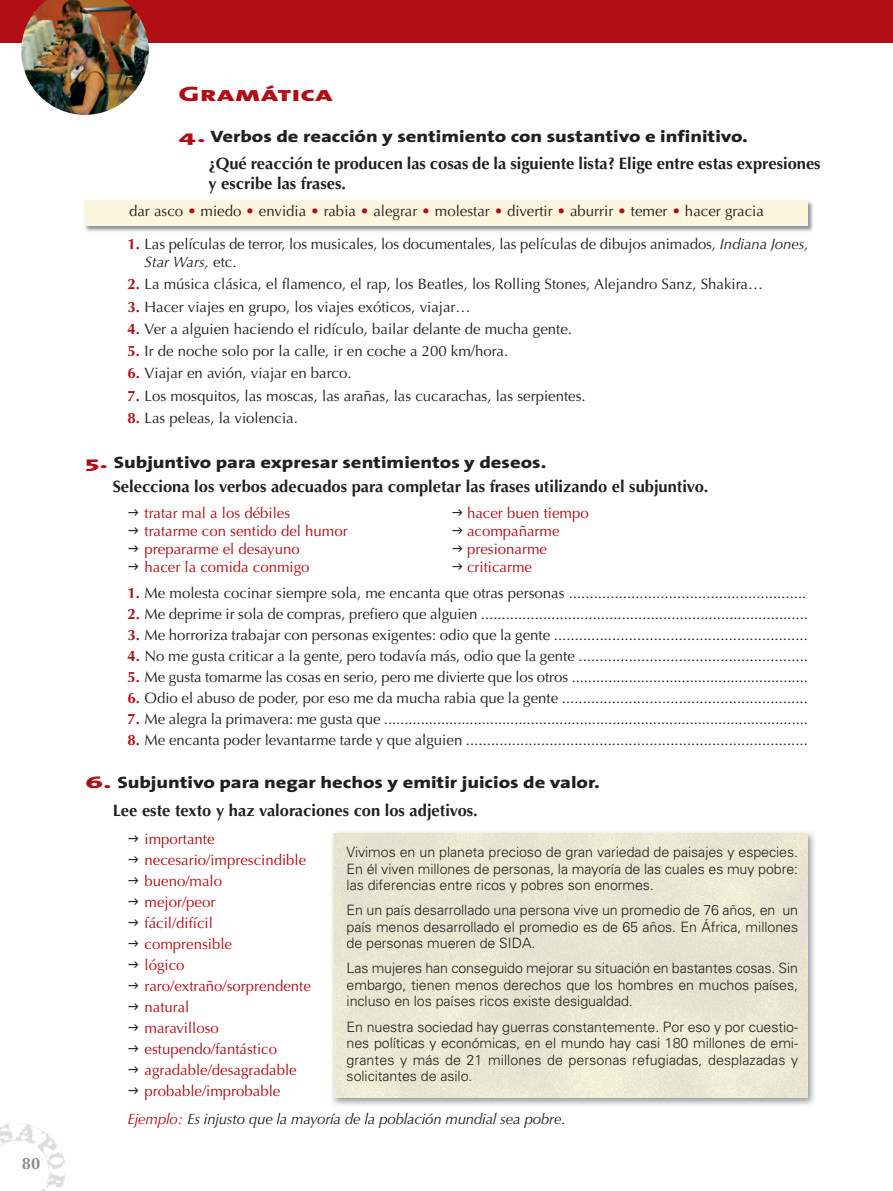
<style>
.page{position:relative;width:893px;height:1191px;background:#fff}
.page>*{position:absolute;margin:0;border:0;box-sizing:border-box;transform-origin:0 0}
.t1{font:21px "The Sans Extra Bold Caps";color:#b00d15;scale:1.5 1}
.t2{font:700 16.5px/19.8px "Optima LT Std";color:#231f20}
.t3{font:800 16.5px "The Sans";color:#231f20;scale:1.25 1}
.t4{font:700 16.5px "Optima LT Std";color:#8b8e90}
.t5{font:15px/18px "Optima LT Std";color:#231f20}
.t6{font:15px/21px "Optima LT Std";color:#b00d15}
.t7{font:italic 15px "Optima LT Std";letter-spacing:-.015em;color:#231f20}
.t8{font:300 14.25px/16.5px "Univers";letter-spacing:-.005em;color:#231f20;text-align:justify}
.s1{color:#b00d15}
.s2{font-weight:700;color:#b00d15}
.s3{font-style:italic}
</style>
<div class="page">
<svg style="left:0;top:1123px;width:66px;height:68px"></svg>
<div style="left:0;top:0;width:893px;height:43px;background:#b00d15"></div>
<img style="left:21px;top:0;width:128px;height:115px">
<img style="left:332px;top:832px;width:483px;height:273px">
<img style="left:335px;top:833px;width:473px;height:264px">
<img style="left:85px;top:201px;width:728px;height:31px">
<div style="left:85px;top:200px;width:723px;height:25px;background:#fbf6dd"></div>
<p class="t4" style="left:22px;top:1156px;width:20px">80</p>
<h1 class="t1" style="left:179px;top:87px;width:105px">Gramática</h1>
<p class="t3" style="left:179px;top:130px;width:457px"><span class="s1">4.</span> Verbos de reacción y sentimiento con sustantivo e infinitivo.</p>
<p class="t2" style="left:208px;top:156px;width:614px">¿Qué reacción te producen las cosas de la siguiente lista? Elige entre estas expresiones y escribe las frases.</p>
<p class="t5" style="left:129px;top:203px;width:636px">dar asco <span class="s1">•</span> miedo <span class="s1">•</span> envidia <span class="s1">•</span> rabia <span class="s1">•</span> alegrar <span class="s1">•</span> molestar <span class="s1">•</span> divertir <span class="s1">•</span> aburrir <span class="s1">•</span> temer <span class="s1">•</span> hacer gracia</p>
<p class="t5" style="left:145px;top:236px;width:666px;text-indent:-17px"><span class="s2">1.</span> Las películas de terror, los musicales, los documentales, las películas de dibujos animados, <span class="s3">Indiana Jones,<br>Star Wars,</span> etc.</p>
<p class="t5" style="left:128px;top:277px;width:637px"><span class="s2">2.</span> La música clásica, el flamenco, el rap, los Beatles, los Rolling Stones, Alejandro Sanz, Shakira…</p>
<p class="t5" style="left:128px;top:299px;width:344px"><span class="s2">3.</span> Hacer viajes en grupo, los viajes exóticos, viajar…</p>
<p class="t5" style="left:128px;top:321px;width:446px"><span class="s2">4.</span> Ver a alguien haciendo el ridículo, bailar delante de mucha gente.</p>
<p class="t5" style="left:128px;top:343px;width:382px"><span class="s2">5.</span> Ir de noche solo por la calle, ir en coche a 200 km/hora.</p>
<p class="t5" style="left:128px;top:366px;width:225px"><span class="s2">6.</span> Viajar en avión, viajar en barco.</p>
<p class="t5" style="left:128px;top:388px;width:460px"><span class="s2">7.</span> Los mosquitos, las moscas, las arañas, las cucarachas, las serpientes.</p>
<p class="t5" style="left:128px;top:410px;width:172px"><span class="s2">8.</span> Las peleas, la violencia.</p>
<p class="t3" style="left:85px;top:455px;width:371px"><span class="s1">5.</span> Subjuntivo para expresar sentimientos y deseos.</p>
<p class="t2" style="left:113px;top:478px;width:597px">Selecciona los verbos adecuados para completar las frases utilizando el subjuntivo.</p>
<p class="t6" style="left:145px;top:503px;width:147px">tratar mal a los débiles</p>
<p class="t6" style="left:467px;top:503px;width:123px">hacer buen tiempo</p>
<p class="t6" style="left:145px;top:521px;width:205px">tratarme con sentido del humor</p>
<p class="t6" style="left:467px;top:521px;width:94px">acompañarme</p>
<p class="t6" style="left:145px;top:539px;width:157px">prepararme el desayuno</p>
<p class="t6" style="left:467px;top:539px;width:82px">presionarme</p>
<p class="t6" style="left:145px;top:557px;width:167px">hacer la comida conmigo</p>
<p class="t6" style="left:467px;top:557px;width:66px">criticarme</p>
<p class="t5" style="left:128px;top:585px;width:680px"><span class="s2">1.</span> Me molesta cocinar siempre sola, me encanta que otras personas .........................................................</p>
<p class="t5" style="left:128px;top:606px;width:682px"><span class="s2">2.</span> Me deprime ir sola de compras, prefiero que alguien ...............................................................................</p>
<p class="t5" style="left:128px;top:627px;width:682px"><span class="s2">3.</span> Me horroriza trabajar con personas exigentes: odio que la gente .............................................................</p>
<p class="t5" style="left:128px;top:648px;width:682px"><span class="s2">4.</span> No me gusta criticar a la gente, pero todavía más, odio que la gente .......................................................</p>
<p class="t5" style="left:128px;top:669px;width:682px"><span class="s2">5.</span> Me gusta tomarme las cosas en serio, pero me divierte que los otros ..........................................................</p>
<p class="t5" style="left:128px;top:690px;width:682px"><span class="s2">6.</span> Odio el abuso de poder, por eso me da mucha rabia que la gente ...........................................................</p>
<p class="t5" style="left:128px;top:711px;width:682px"><span class="s2">7.</span> Me alegra la primavera: me gusta que ........................................................................................................</p>
<p class="t5" style="left:128px;top:732px;width:682px"><span class="s2">8.</span> Me encanta poder levantarme tarde y que alguien ..................................................................................</p>
<p class="t3" style="left:85px;top:775px;width:413px"><span class="s1">6.</span> Subjuntivo para negar hechos y emitir juicios de valor.</p>
<p class="t2" style="left:113px;top:802px;width:367px">Lee este texto y haz valoraciones con los adjetivos.</p>
<p class="t6" style="left:145px;top:830px;width:168px">importante necesario/imprescindible bueno/malo<br>mejor/peor<br>fácil/difícil<br>comprensible<br>lógico raro/extraño/sorprendente natural<br>maravilloso estupendo/fantástico agradable/desagradable probable/improbable</p>
<p class="t8" style="left:347px;top:845px;width:453px">Vivimos en un planeta precioso de gran variedad de paisajes y especies.<br>En él viven millones de personas, la mayoría de las cuales es muy pobre: las diferencias entre ricos y pobres son enormes.</p>
<p class="t8" style="left:347px;top:903px;width:453px">En un país desarrollado una persona vive un promedio de 76 años, en un país menos desarrollado el promedio es de 65 años. En África, millones de personas mueren de SIDA.</p>
<p class="t8" style="left:347px;top:961px;width:453px">Las mujeres han conseguido mejorar su situación en bastantes cosas. Sin embargo, tienen menos derechos que los hombres en muchos países, incluso en los países ricos existe desigualdad.</p>
<p class="t8" style="left:347px;top:1019px;width:453px">En nuestra sociedad hay guerras constantemente. Por eso y por cuestio&shy;nes políticas y económicas, en el mundo hay casi 180 millones de emi&shy;grantes y más de 21 millones de personas refugiadas, desplazadas y solicitantes de asilo.</p>
<p class="t7" style="left:128px;top:1113px;width:440px"><span class="s1">Ejemplo:</span> Es injusto que la mayoría de la población mundial sea pobre.</p>
</div>
